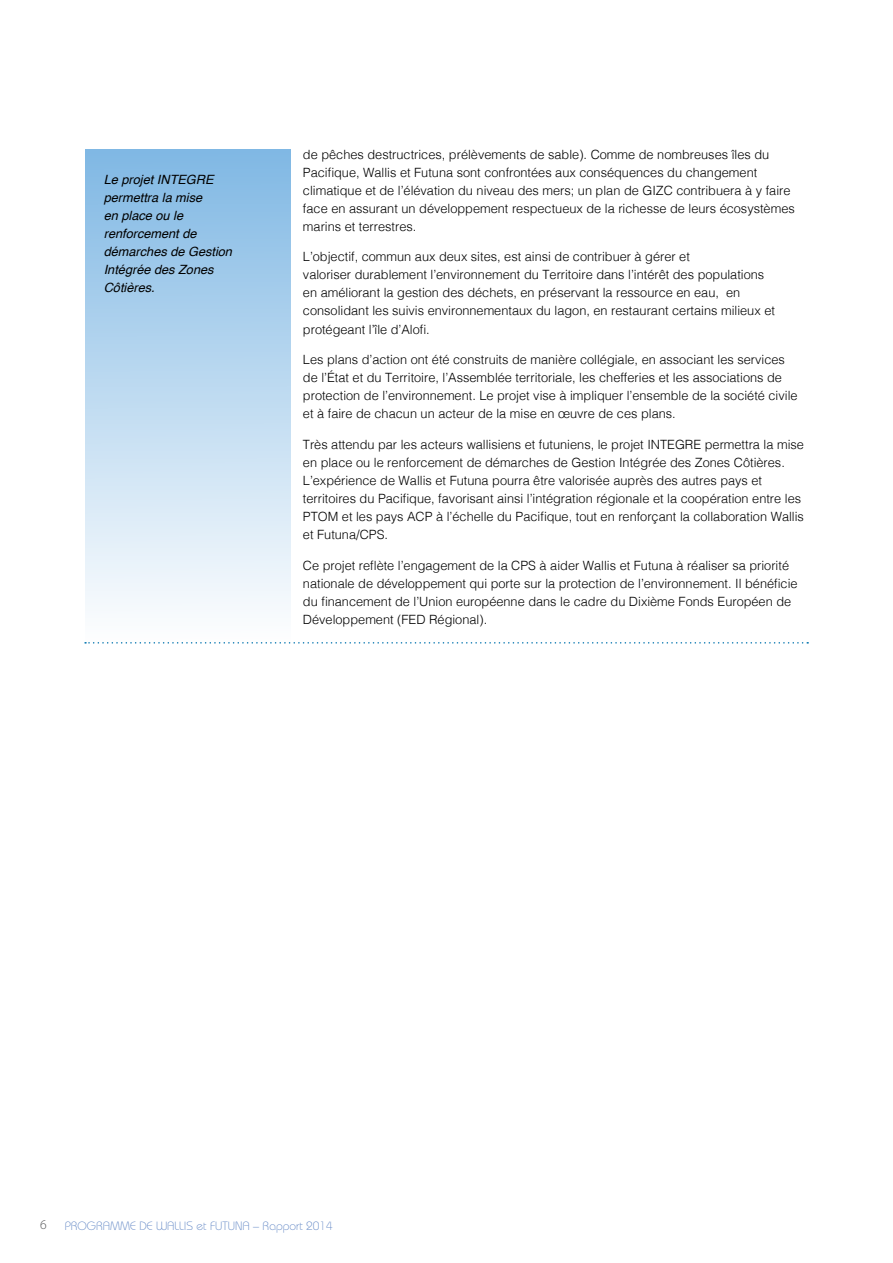
<style>
.page{position:relative;width:893px;height:1263px;background:#fff}
.page>*{position:absolute;margin:0;border:0;box-sizing:border-box;transform-origin:0 0}
.t1{font:300 13.5px "Myriad Pro";color:#58595b}
.t2{font:300 12.75px/18px "Helvetica";color:#000}
.t3{font:italic 12.75px/18px "Helvetica";color:#000}
.t4{font:300 12px "Bauhaus";color:#5f85c4}
</style>
<div class="page">
<div style="left:85px;top:150px;width:206px;height:493px;background:linear-gradient(to bottom,#80b8e4,#fefefe)"></div>
<svg style="left:85px;top:642px;width:723px;height:2px"></svg>
<p class="t3" style="left:104px;top:170px;width:130px">Le projet INTEGRE permettra la mise<br>en place ou le renforcement de démarches de Gestion<br>Intégrée des Zones<br>Côtières.</p>
<p class="t2" style="left:303px;top:144px;width:493px">de pêches destructrices, prélèvements de sable). Comme de nombreuses îles du Pacifique, Wallis et Futuna sont confrontées aux conséquences du changement climatique et de l’élévation du niveau des mers; un plan de GIZC contribuera à y faire face en assurant un développement respectueux de la richesse de leurs écosystèmes marins et terrestres.</p>
<p class="t2" style="left:303px;top:247px;width:473px">L’objectif, commun aux deux sites, est ainsi de contribuer à gérer et<br>valoriser durablement l’environnement du Territoire dans l’intérêt des populations en améliorant la gestion des déchets, en préservant la ressource en eau, en consolidant les suivis environnementaux du lagon, en restaurant certains milieux et protégeant l’île d’Alofi.</p>
<p class="t2" style="left:303px;top:350px;width:496px">Les plans d’action ont été construits de manière collégiale, en associant les services de l’état et du Territoire, l’Assemblée territoriale, les chefferies et les associations de protection de l’environnement. Le projet vise à impliquer l’ensemble de la société civile et à faire de chacun un acteur de la mise en œuvre de ces plans.</p>
<p class="t2" style="left:303px;top:435px;width:502px">Très attendu par les acteurs wallisiens et futuniens, le projet INTEGRE permettra la mise en place ou le renforcement de démarches de Gestion Intégrée des Zones Côtières.<br>L’expérience de Wallis et Futuna pourra être valorisée auprès des autres pays et territoires du Pacifique, favorisant ainsi l’intégration régionale et la coopération entre les PTOM et les pays ACP à l’échelle du Pacifique, tout en renforçant la collaboration Wallis et Futuna/CPS.</p>
<p class="t2" style="left:303px;top:555px;width:496px">Ce projet reflète l’engagement de la CPS à aider Wallis et Futuna à réaliser sa priorité nationale de développement qui porte sur la protection de l’environnement. Il bénéficie du financement de l’Union européenne dans le cadre du Dixième Fonds Européen de Développement (FED Régional).</p>
<p class="t1" style="left:40px;top:1216px;width:8px">6</p>
<p class="t4" style="left:65px;top:1218px;width:269px">PROGRAMME DE WALLIS et FUTUNA – Rapport 2014</p>
</div>
